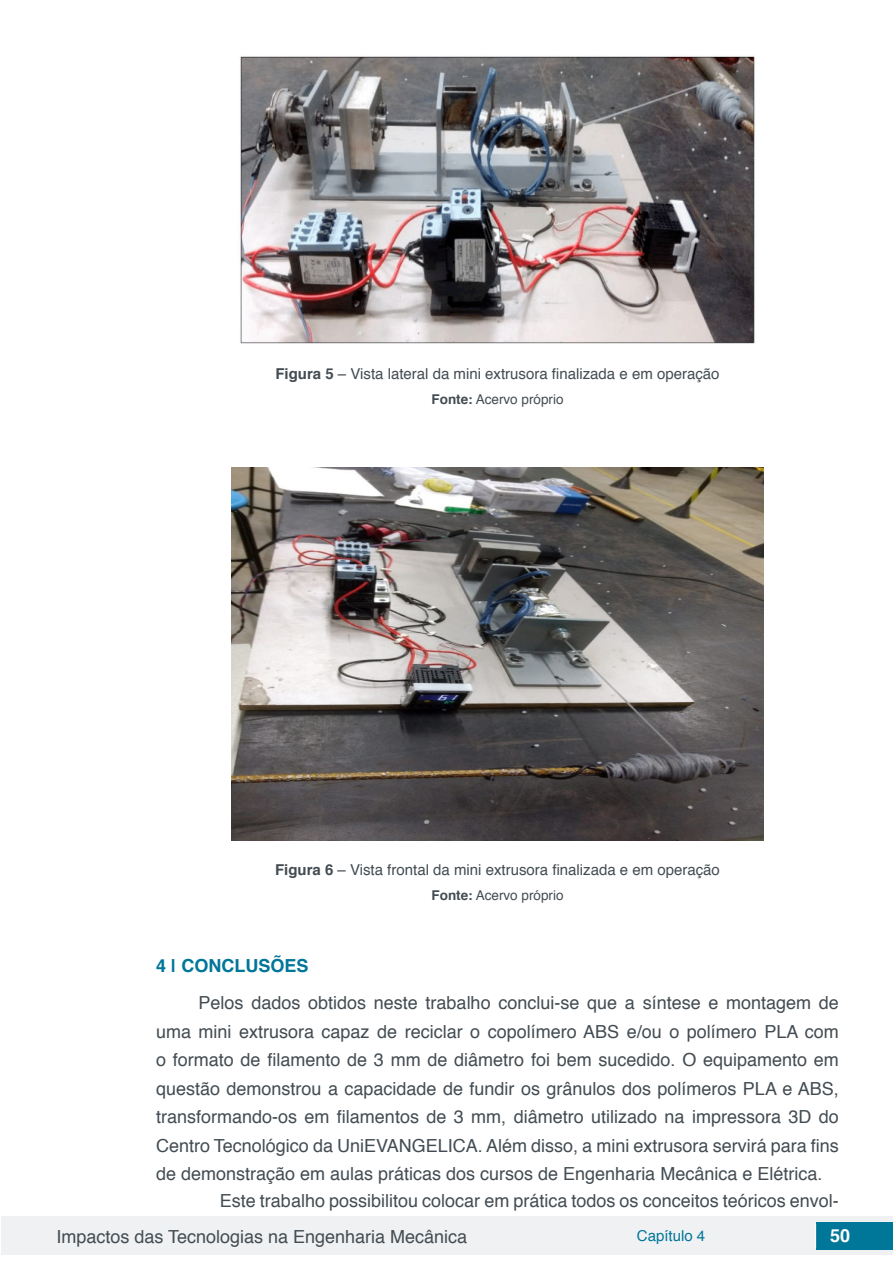
<style>
.page{position:relative;width:893px;height:1263px;background:#fff}
.page>*{position:absolute;margin:0;border:0;box-sizing:border-box;transform-origin:0 0}
.t1{font:18px "Helvetica";color:#434c52}
.t2{font:700 18px "Helvetica";color:#007699}
.t3{font:700 18px "Helvetica";color:#fff}
.t4{font:15px "Helvetica";color:#434c52}
.t5{font:15px "Helvetica";color:#007699}
.t6{font:13.5px "Helvetica";color:#434c52}
.s1{font-weight:700}
</style>
<div class="page">
<div style="left:1px;top:1216px;width:891px;height:38px;background:#f0f1f2"></div>
<div style="left:816px;top:1222px;width:77px;height:27px;background:#007699"></div>
<svg style="left:815px;top:1224px;width:1px;height:24px"></svg>
<img style="left:240px;top:56px;width:515px;height:288px">
<img style="left:232px;top:468px;width:531px;height:372px">
<p class="t4" style="left:275px;top:363px;width:446px"><span class="s1">Figura 5</span> – Vista lateral da mini extrusora finalizada e em operação</p>
<p class="t6" style="left:431px;top:389px;width:134px"><span class="s1">Fonte:</span> Acervo próprio</p>
<p class="t4" style="left:275px;top:858px;width:446px"><span class="s1">Figura 6</span> – Vista frontal da mini extrusora finalizada e em operação</p>
<p class="t6" style="left:431px;top:885px;width:134px"><span class="s1">Fonte:</span> Acervo próprio</p>
<p class="t2" style="left:156px;top:951px;width:154px">4 | CONCLUSÕES</p>
<p class="t1" style="left:199px;top:989px;width:642px">Pelos dados obtidos neste trabalho conclui-se que a síntese e montagem de</p>
<p class="t1" style="left:156px;top:1017px;width:684px">uma mini extrusora capaz de reciclar o copolímero ABS e/ou o polímero PLA com</p>
<p class="t1" style="left:156px;top:1046px;width:684px">o formato de filamento de 3 mm de diâmetro foi bem sucedido. O equipamento em</p>
<p class="t1" style="left:156px;top:1074px;width:684px">questão demonstrou a capacidade de fundir os grânulos dos polímeros PLA e ABS,</p>
<p class="t1" style="left:156px;top:1103px;width:684px">transformando-os em filamentos de 3 mm, diâmetro utilizado na impressora 3D do</p>
<p class="t1" style="left:156px;top:1131px;width:684px">Centro Tecnológico da UniEVANGELICA. Além disso, a mini extrusora servirá para fins</p>
<p class="t1" style="left:156px;top:1160px;width:668px">de demonstração em aulas práticas dos cursos de Engenharia Mecânica e Elétrica.</p>
<p class="t1" style="left:220px;top:1187px;width:621px">Este trabalho possibilitou colocar em prática todos os conceitos teóricos envol-</p>
<p class="t1" style="left:56px;top:1223px;width:412px">Impactos das Tecnologias na Engenharia Mecânica</p>
<p class="t5" style="left:637px;top:1224px;width:70px">Capítulo 4</p>
<p class="t3" style="left:830px;top:1221px;width:22px">50</p>
</div>
